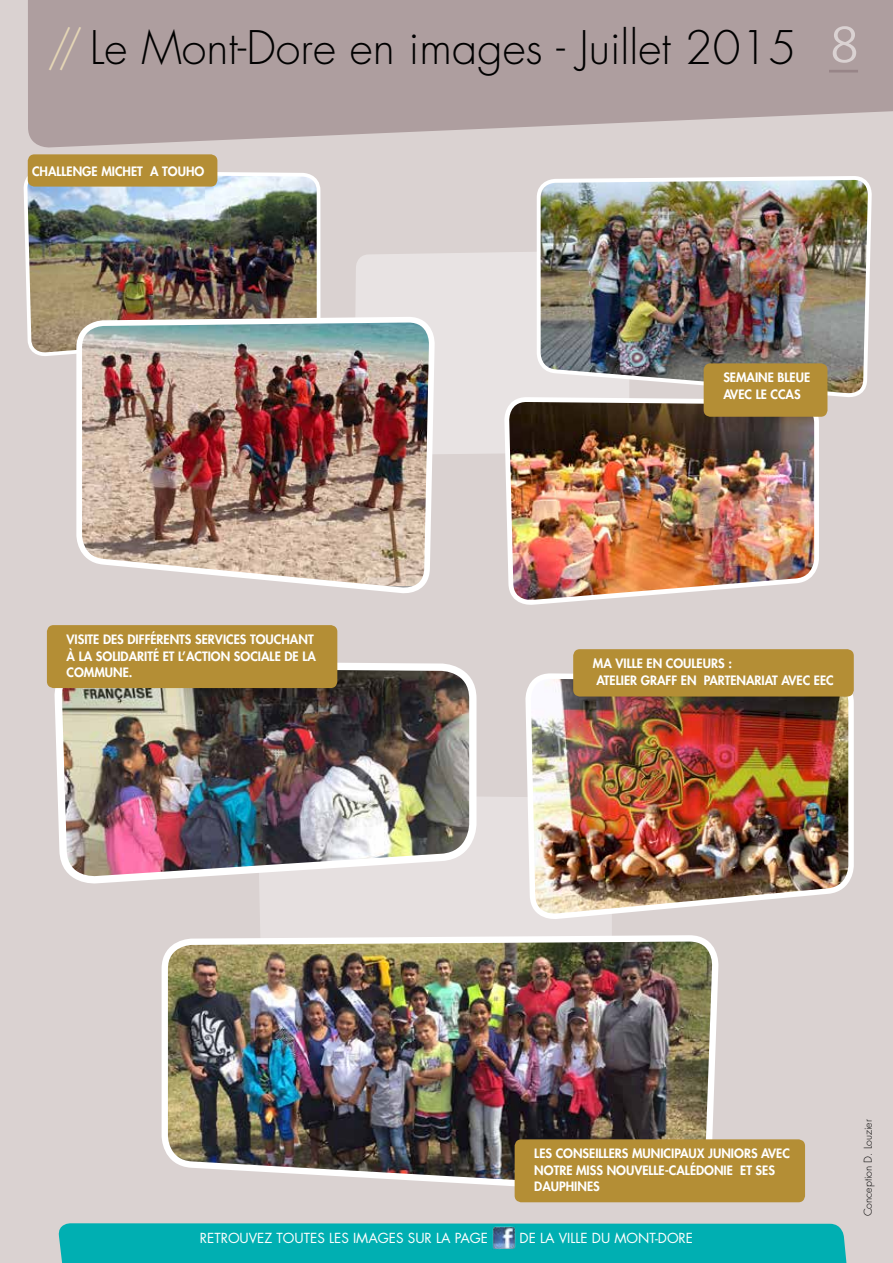
<style>
.page{position:relative;width:893px;height:1263px;background:#dad2d1}
.page>*{position:absolute;margin:0;border:0;box-sizing:border-box;transform-origin:0 0}
.t1{font:300 45px "Futura";color:#000}
.t2{font:13.5px "Futura";color:#fff}
.t3{font:800 12.6px/16.5px "Futura";color:#fff}
.t4{font:300 10.5px "Futura";color:#000}
.s1{color:#e4d5b5}
.s2{font-family:"Akagi";font-weight:400;font-size:54.6px;color:#dad2d2}
</style>
<div class="page">
<svg style="left:28px;top:0;width:865px;height:148px;background:#b3a4a5"></svg>
<hr style="left:829px;top:70px;width:29px;height:2px;background:#988588">
<div style="left:58px;top:1223px;width:789px;height:40px;background:#00afb2"></div>
<img style="left:492px;top:1226px;width:23px;height:23px">
<div style="left:355px;top:252px;width:180px;height:202px;background:#e8e3e3"></div>
<div style="left:259px;top:797px;width:353px;height:138px;background:#e6e0e0"></div>
<img style="left:23px;top:171px;width:298px;height:185px">
<img style="left:502px;top:397px;width:317px;height:208px">
<img style="left:535px;top:177px;width:337px;height:222px">
<img style="left:74px;top:317px;width:363px;height:276px">
<div style="left:28px;top:154px;width:189px;height:33px;background:#b48e35;border-radius:7px"></div>
<img style="left:53px;top:660px;width:427px;height:227px">
<img style="left:523px;top:674px;width:331px;height:248px">
<div style="left:704px;top:363px;width:123px;height:54px;background:#b48e35;border-radius:7px"></div>
<div style="left:47px;top:625px;width:290px;height:63px;background:#b48e35;border-radius:7px"></div>
<div style="left:573px;top:649px;width:281px;height:47px;background:#b48e35;border-radius:7px"></div>
<img style="left:161px;top:935px;width:558px;height:264px">
<div style="left:515px;top:1139px;width:290px;height:63px;background:#b48e35;border-radius:7px"></div>
<h1 class="t1" style="left:47px;top:19px;width:814px"><span class="s1">//</span>Le Mont-Dore en images - Juillet 2015 <span class="s2">8</span></h1>
<p class="t3" style="left:32px;top:163px;width:174px">CHALLENGE MICHET A TOUHO</p>
<p class="t3" style="left:67px;top:631px;width:251px">VISITE DES DIFFÉRENTS SERVICES TOUCHANT<br>À LA SOLIDARITÉ ET L’ACTION SOCIALE DE LA<br>COMMUNE.</p>
<p class="t3" style="left:723px;top:369px;width:88px">SEMAINE BLEUE<br>AVEC LE CCAS</p>
<p class="t3" style="left:593px;top:655px;width:242px">MA VILLE EN COULEURS :<br>ATELIER GRAFF EN PARTENARIAT AVEC EEC</p>
<p class="t3" style="left:534px;top:1145px;width:256px">LES CONSEILLERS MUNICIPAUX JUNIORS AVEC<br>NOTRE MISS NOUVELLE-CALÉDONIE ET SES<br>DAUPHINES</p>
<p class="t2" style="left:200px;top:1229px;width:9px">RETROUVE</p>
<p class="t2" style="left:265px;top:1229px;width:21px">Z TOUTES</p>
<p class="t2" style="left:329px;top:1229px;width:8px">LES</p>
<p class="t2" style="left:353px;top:1229px;width:10px">IMAGES</p>
<p class="t2" style="left:408px;top:1229px;width:9px">SUR</p>
<p class="t2" style="left:436px;top:1229px;width:28px">LA PAGE</p>
<p class="t2" style="left:520px;top:1229px;width:54px">DE LA VILLE</p>
<p class="t2" style="left:592px;top:1229px;width:46px">DU MONT</p>
<p class="t2" style="left:655px;top:1229px;width:22px">-DORE</p>
<p class="t4" style="left:861px;top:1216px;width:98px;rotate:-90deg">Conception D. Louzier</p>
</div>
